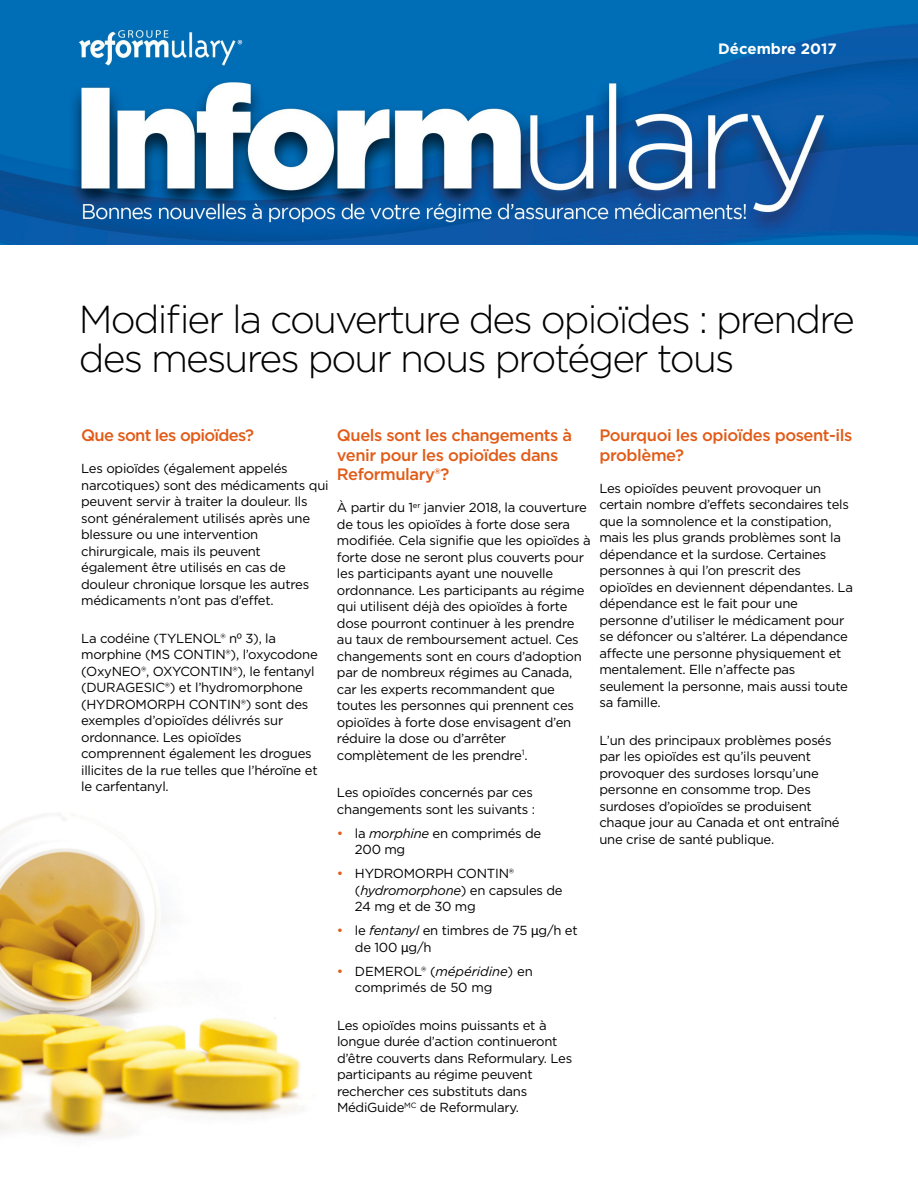
<style>
.page{position:relative;width:918px;height:1188px;background:#fff}
.page>*{position:absolute;margin:0;border:0;box-sizing:border-box;transform-origin:0 0}
.t1{font:300 39px/39px "Gotham";letter-spacing:-.05em;color:#000}
.t2{font:500 16.5px/19.5px "Gotham";letter-spacing:-.025em;color:#e15b17}
.t3{font:500 16.5px "Gotham";letter-spacing:-.045em;color:#e15b17}
.t4{font:700 15px "Gotham";color:#fff}
.t5{font:13.2px/16.5px "Gotham";letter-spacing:-.02em;color:#000}
.s1{font-family:"Helvetica"}
.s2{font-size:13.5px;color:#e15b17}
.s3{font-style:italic}
</style>
<div class="page">
<img style="left:0;top:0;width:918px;height:244px">
<img style="left:0;top:814px;width:302px;height:325px">
<p class="t4" style="left:718px;top:42px;width:120px">Décembre 2017</p>
<h1 class="t1" style="left:79px;top:302px;width:778px">Modifier la couverture des opioïdes : prendre des mesures pour nous protéger tous</h1>
<p class="t3" style="left:81px;top:428px;width:174px">Que sont les opioïdes?</p>
<p class="t5" style="left:81px;top:461px;width:249px">Les opioïdes (également appelés narcotiques) sont des médicaments qui peuvent servir à traiter la douleur. Ils sont généralement utilisés après une blessure ou une intervention chirurgicale, mais ils peuvent également être utilisés en cas de douleur chronique lorsque les autres médicaments n’ont pas d’effet.</p>
<p class="t5" style="left:81px;top:631px;width:238px">La codéine (TYLENOL® n<span class="s1">ᵒ</span> 3), la morphine (MS CONTIN®), l’oxycodone (OxyNEO®, OXYCONTIN®), le fentanyl (DURAGESIC®) et l’hydromorphone (HYDROMORPH CONTIN®) sont des exemples d’opioïdes délivrés sur ordonnance. Les opioïdes comprennent également les drogues illicites de la rue telles que l’héroïne et le carfentanyl.</p>
<p class="t2" style="left:337px;top:427px;width:237px">Quels sont les changements à venir pour les opioïdes dans<br>Reformulary®?</p>
<p class="t5" style="left:337px;top:500px;width:255px">À partir du 1<sup>er</sup> janvier 2018, la couverture de tous les opioïdes à forte dose sera modifiée. Cela signifie que les opioïdes à forte dose ne seront plus couverts pour les participants ayant une nouvelle ordonnance. Les participants au régime qui utilisent déjà des opioïdes à forte dose pourront continuer à les prendre au taux de remboursement actuel. Ces changements sont en cours d’adoption par de nombreux régimes au Canada, car les experts recommandent que toutes les personnes qui prennent ces opioïdes à forte dose envisagent d’en réduire la dose ou d’arrêter complètement de les prendre<sup>1</sup>.</p>
<p class="t5" style="left:337px;top:785px;width:200px">Les opioïdes concernés par ces changements sont les suivants :</p>
<p class="t5" style="left:355px;top:826px;width:188px;text-indent:-18px"><span class="s2">•</span> la <span class="s3">morphine</span> en comprimés de<br>200 mg</p>
<p class="t5" style="left:355px;top:866px;width:209px;text-indent:-18px"><span class="s2">•</span> HYDROMORPH CONTIN® (<span class="s3">hydromorphone</span>) en capsules de<br>24 mg et de 30 mg</p>
<p class="t5" style="left:355px;top:923px;width:224px;text-indent:-18px"><span class="s2">•</span> le <span class="s3">fentanyl</span> en timbres de 75 <span class="s1">μ</span>g/h et de 100 <span class="s1">μ</span>g/h</p>
<p class="t5" style="left:355px;top:964px;width:179px;text-indent:-18px"><span class="s2">•</span> DEMEROL® (<span class="s3">mépéridine</span>) en comprimés de 50 mg</p>
<p class="t5" style="left:337px;top:1018px;width:237px">Les opioïdes moins puissants et à longue durée d’action continueront d’être couverts dans Reformulary. Les participants au régime peuvent rechercher ces substituts dans MédiGuide<sup>MC</sup> de Reformulary.</p>
<p class="t2" style="left:599px;top:427px;width:255px">Pourquoi les opioïdes posent-ils problème?</p>
<p class="t5" style="left:599px;top:481px;width:255px">Les opioïdes peuvent provoquer un certain nombre d’effets secondaires tels que la somnolence et la constipation, mais les plus grands problèmes sont la dépendance et la surdose. Certaines personnes à qui l’on prescrit des opioïdes en deviennent dépendantes. La dépendance est le fait pour une personne d’utiliser le médicament pour se défoncer ou s’altérer. La dépendance affecte une personne physiquement et mentalement. Elle n’affecte pas seulement la personne, mais aussi toute sa famille.</p>
<p class="t5" style="left:599px;top:733px;width:242px">L’un des principaux problèmes posés par les opioïdes est qu’ils peuvent provoquer des surdoses lorsqu’une personne en consomme trop. Des surdoses d’opioïdes se produisent chaque jour au Canada et ont entraîné une crise de santé publique.</p>
</div>
